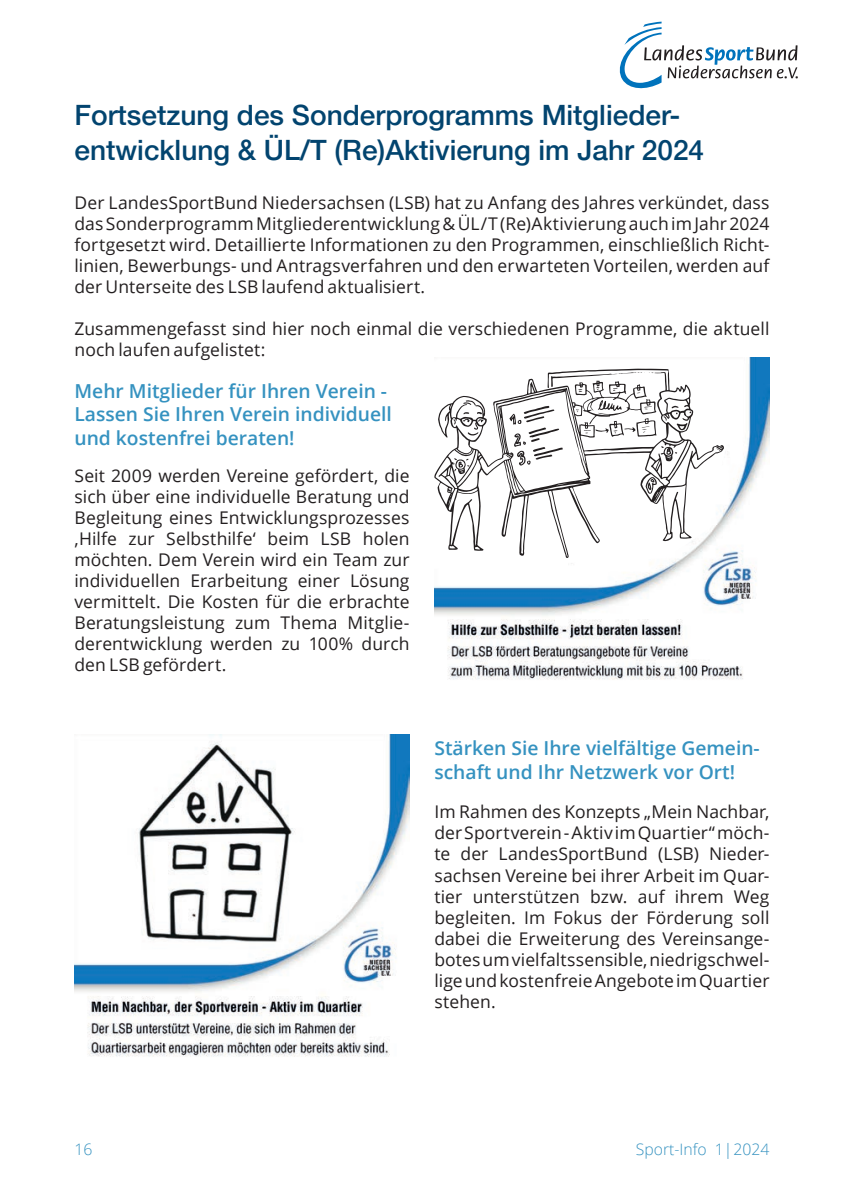
<style>
.page{position:relative;width:844px;height:1191px;background:#fff}
.page>*{position:absolute;margin:0;border:0;box-sizing:border-box;transform-origin:0 0}
.t1{font:500 28px/35px "Helvetica Neue LT";color:#02446f}
.t2{font:600 19.25px/23.1px "Open Sans";color:#3592c0}
.t3{font:17.5px/21px "Open Sans";letter-spacing:.005em;color:#231f20;text-align:justify}
.t4{font:300 15.75px "Open Sans";color:#3592c0}
</style>
<div class="page">
<svg style="left:619px;top:22px;width:178px;height:67px"></svg>
<img style="left:434px;top:357px;width:335px;height:323px">
<img style="left:74px;top:734px;width:335px;height:323px">
<svg style="left:434px;top:361px;width:310px;height:208px"></svg>
<svg style="left:434px;top:369px;width:289px;height:189px"></svg>
<svg style="left:463px;top:400px;width:13px;height:6px"></svg>
<svg style="left:467px;top:432px;width:11px;height:4px"></svg>
<svg style="left:462px;top:412px;width:7px;height:10px"></svg>
<svg style="left:477px;top:412px;width:6px;height:10px"></svg>
<svg style="left:509px;top:372px;width:182px;height:94px"></svg>
<svg style="left:454px;top:458px;width:15px;height:16px"></svg>
<svg style="left:645px;top:477px;width:11px;height:17px"></svg>
<h1 class="t1" style="left:74px;top:97px;width:631px">Fortsetzung des Sonderprogramms Mitglieder&shy;entwicklung &amp; ÜL/T (Re)Aktivierung im Jahr 2024</h1>
<p class="t3" style="left:74px;top:192px;width:696px">Der LandesSportBund Niedersachsen (LSB) hat zu Anfang des Jahres verkündet, dass das Sonderprogramm Mitgliederentwicklung &amp; ÜL/T (Re)Aktivierung auch im Jahr 2024 fortgesetzt wird. Detaillierte Informationen zu den Programmen, einschließlich Richt&shy;linien, Bewerbungs- und Antragsverfahren und den erwarteten Vorteilen, werden auf der Unterseite des LSB laufend aktualisiert.</p>
<p class="t3" style="left:74px;top:318px;width:696px">Zusammengefasst sind hier noch einmal die verschiedenen Programme, die aktuell noch laufen aufgelistet:</p>
<p class="t2" style="left:74px;top:379px;width:319px">Mehr Mitglieder für Ihren Verein -<br>Lassen Sie Ihren Verein individuell und kostenfrei beraten!</p>
<p class="t3" style="left:74px;top:465px;width:336px">Seit 2009 werden Vereine gefördert, die sich über eine individuelle Beratung und Begleitung eines Entwicklungsprozesses ‚Hilfe zur Selbsthilfe‘ beim LSB holen möchten. Dem Verein wird ein Team zur individuellen Erarbeitung einer Lösung vermittelt. Die Kosten für die erbrachte Beratungsleistung zum Thema Mitglie&shy;derentwicklung werden zu 100% durch den LSB gefördert.</p>
<p class="t2" style="left:434px;top:736px;width:327px">Stärken Sie Ihre vielfältige Gemein&shy;schaft und Ihr Netzwerk vor Ort!</p>
<p class="t3" style="left:434px;top:801px;width:336px">Im Rahmen des Konzepts „Mein Nachbar, der Sportverein - Aktiv im Quartier“ möch&shy;te der LandesSportBund (LSB) Nieder&shy;sachsen Vereine bei ihrer Arbeit im Quar&shy;tier unterstützen bzw. auf ihrem Weg begleiten. Im Fokus der Förderung soll dabei die Erweiterung des Vereinsange&shy;botes um vielfaltssensible, niedrigschwel&shy;lige und kostenfreie Angebote im Quartier stehen.</p>
<p class="t4" style="left:74px;top:1138px;width:19px">16</p>
<p class="t4" style="left:635px;top:1138px;width:135px">Sport-Info 1|2024</p>
</div>
